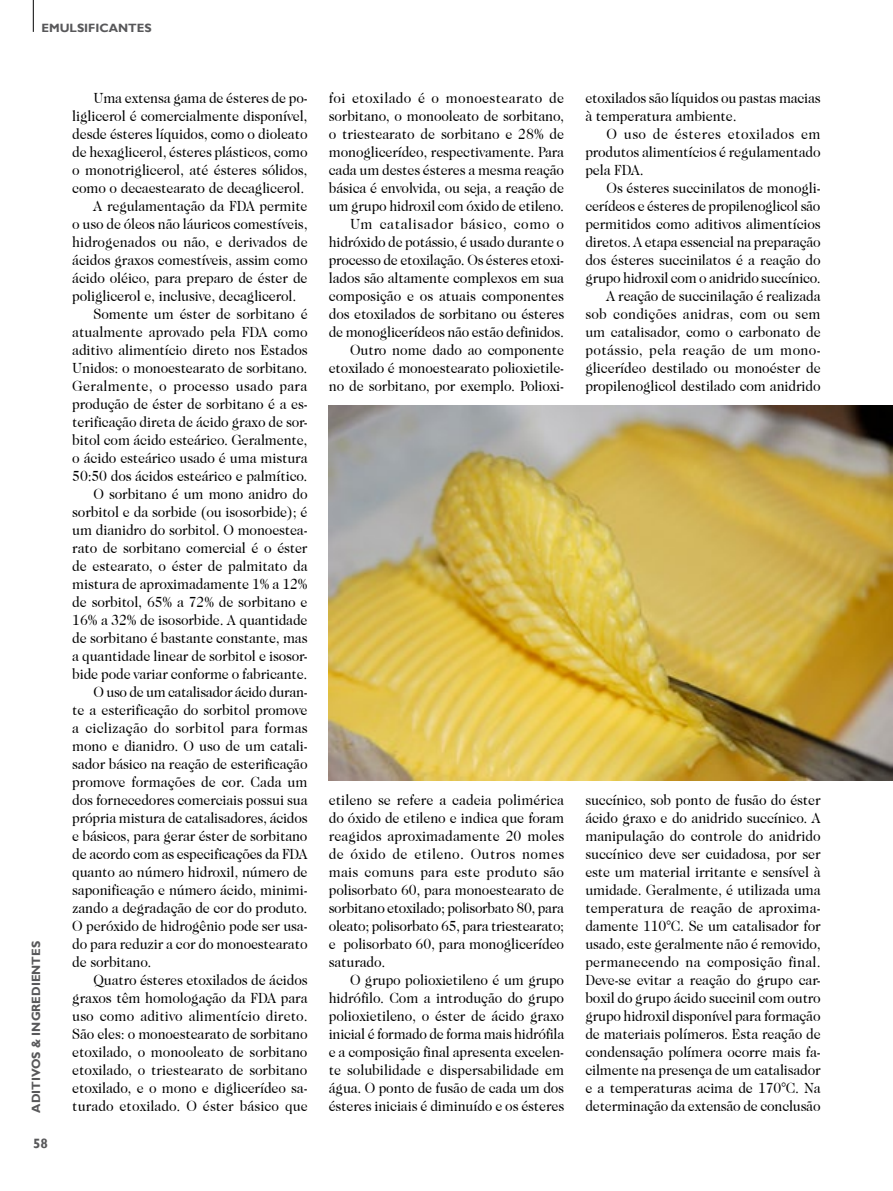
<style>
.page{position:relative;width:893px;height:1191px;background:#fff}
.page>*{position:absolute;margin:0;border:0;box-sizing:border-box;transform-origin:0 0}
.texto{font:15px/18px "Caslon 224 IT Cby BT";letter-spacing:-.01em;color:#000;text-align:justify;scale:.93 1}
.t1{font:700 13.5px "Gill Sans";color:#58585a}
.t2{font:700 12px "Gill Sans";color:#58585a}
</style>
<div class="page">
<hr style="left:33px;top:0;width:1px;height:32px;background:#000">
<img style="left:329px;top:406px;width:564px;height:375px">
<p class="t2" style="left:42px;top:21px;width:112px">EMULSIFICANTES</p>
<p class="t2" style="left:29px;top:1112px;width:173px;rotate:-90deg">ADITIVOS &amp; INGREDIENTES</p>
<p class="t1" style="left:33px;top:1135px;width:16px">58</p>
<p class="texto" style="left:72px;top:89px;width:254px;text-indent:21px">Uma extensa gama de ésteres de po&shy;liglicerol é comercialmente disponível, desde ésteres líquidos, como o dioleato de hexaglicerol, ésteres plásticos, como o monotriglicerol, até ésteres sólidos, como o decaestearato de decaglicerol.</p>
<p class="texto" style="left:72px;top:197px;width:255px;text-indent:21px">A regulamentação da FDA permite o uso de óleos não láuricos comestíveis, hidrogenados ou não, e derivados de ácidos graxos comestíveis, assim como ácido oléico, para preparo de éster de poliglicerol e, inclusive, decaglicerol.</p>
<p class="texto" style="left:72px;top:305px;width:255px;text-indent:21px">Somente um éster de sorbitano é atualmente aprovado pela FDA como aditivo alimentício direto nos Estados Unidos: o monoestearato de sorbitano.<br>Geralmente, o processo usado para produção de éster de sorbitano é a es&shy;terificação direta de ácido graxo de sor&shy;bitol com ácido esteárico. Geralmente, o ácido esteárico usado é uma mistura 50:50 dos ácidos esteárico e palmítico.</p>
<p class="texto" style="left:72px;top:485px;width:255px;text-indent:21px">O sorbitano é um mono anidro do sorbitol e da sorbide (ou isosorbide); é um dianidro do sorbitol. O monoestea&shy;rato de sorbitano comercial é o éster de estearato, o éster de palmitato da mistura de aproximadamente 1% a 12% de sorbitol, 65% a 72% de sorbitano e 16% a 32% de isosorbide. A quantidade de sorbitano é bastante constante, mas a quantidade linear de sorbitol e isosor&shy;bide pode variar conforme o fabricante.</p>
<p class="texto" style="left:72px;top:683px;width:255px;text-indent:21px">O uso de um catalisador ácido duran&shy;te a esterificação do sorbitol promove a ciclização do sorbitol para formas mono e dianidro. O uso de um catali&shy;sador básico na reação de esterificação promove formações de cor. Cada um dos fornecedores comerciais possui sua própria mistura de catalisadores, ácidos e básicos, para gerar éster de sorbitano de acordo com as especificações da FDA quanto ao número hidroxil, número de saponificação e número ácido, minimi&shy;zando a degradação de cor do produto.<br>O peróxido de hidrogênio pode ser usa&shy;do para reduzir a cor do monoestearato de sorbitano.</p>
<p class="texto" style="left:72px;top:971px;width:255px;text-indent:21px">Quatro ésteres etoxilados de ácidos graxos têm homologação da FDA para uso como aditivo alimentício direto.<br>São eles: o monoestearato de sorbitano etoxilado, o monooleato de sorbitano etoxilado, o triestearato de sorbitano etoxilado, e o mono e diglicerídeo sa&shy;turado etoxilado. O éster básico que</p>
<p class="texto" style="left:329px;top:89px;width:255px">foi etoxilado é o monoestearato de sorbitano, o monooleato de sorbitano, o triestearato de sorbitano e 28% de monoglicerídeo, respectivamente. Para cada um destes ésteres a mesma reação básica é envolvida, ou seja, a reação de um grupo hidroxil com óxido de etileno.</p>
<p class="texto" style="left:329px;top:215px;width:255px;text-indent:21px">Um catalisador básico, como o hidróxido de potássio, é usado durante o processo de etoxilação. Os ésteres etoxi&shy;lados são altamente complexos em sua composição e os atuais componentes dos etoxilados de sorbitano ou ésteres de monoglicerídeos não estão definidos.</p>
<p class="texto" style="left:329px;top:341px;width:255px;text-indent:21px">Outro nome dado ao componente etoxilado é monoestearato polioxietile&shy;no de sorbitano, por exemplo. Polioxi-</p>
<p class="texto" style="left:329px;top:791px;width:255px">etileno se refere a cadeia polimérica do óxido de etileno e indica que foram reagidos aproximadamente 20 moles de óxido de etileno. Outros nomes mais comuns para este produto são polisorbato 60, para monoestearato de sorbitano etoxilado; polisorbato 80, para oleato; polisorbato 65, para triestearato; e polisorbato 60, para monoglicerídeo saturado.</p>
<p class="texto" style="left:329px;top:971px;width:255px;text-indent:21px">O grupo polioxietileno é um grupo hidrófilo. Com a introdução do grupo polioxietileno, o éster de ácido graxo inicial é formado de forma mais hidrófila e a composição final apresenta excelen&shy;te solubilidade e dispersabilidade em água. O ponto de fusão de cada um dos ésteres iniciais é diminuído e os ésteres</p>
<p class="texto" style="left:585px;top:89px;width:254px">etoxilados são líquidos ou pastas macias à temperatura ambiente.</p>
<p class="texto" style="left:585px;top:125px;width:255px;text-indent:21px">O uso de ésteres etoxilados em produtos alimentícios é regulamentado pela FDA.</p>
<p class="texto" style="left:585px;top:179px;width:255px;text-indent:21px">Os ésteres succinilatos de monogli&shy;cerídeos e ésteres de propilenoglicol são permitidos como aditivos alimentícios diretos. A etapa essencial na preparação dos ésteres succinilatos é a reação do grupo hidroxil com o anidrido succínico.</p>
<p class="texto" style="left:585px;top:287px;width:255px;text-indent:21px">A reação de succinilação é realizada sob condições anidras, com ou sem um catalisador, como o carbonato de potássio, pela reação de um mono&shy;glicerídeo destilado ou monoéster de propilenoglicol destilado com anidrido</p>
<p class="texto" style="left:585px;top:791px;width:255px">succínico, sob ponto de fusão do éster ácido graxo e do anidrido succínico. A manipulação do controle do anidrido succínico deve ser cuidadosa, por ser este um material irritante e sensível à umidade. Geralmente, é utilizada uma temperatura de reação de aproxima&shy;damente 110°C. Se um catalisador for usado, este geralmente não é removido, permanecendo na composição final.<br>Deve-se evitar a reação do grupo car&shy;boxil do grupo ácido succinil com outro grupo hidroxil disponível para formação de materiais polímeros. Esta reação de condensação polímera ocorre mais fa&shy;cilmente na presença de um catalisador e a temperaturas acima de 170°C. Na determinação da extensão de conclusão</p>
</div>
